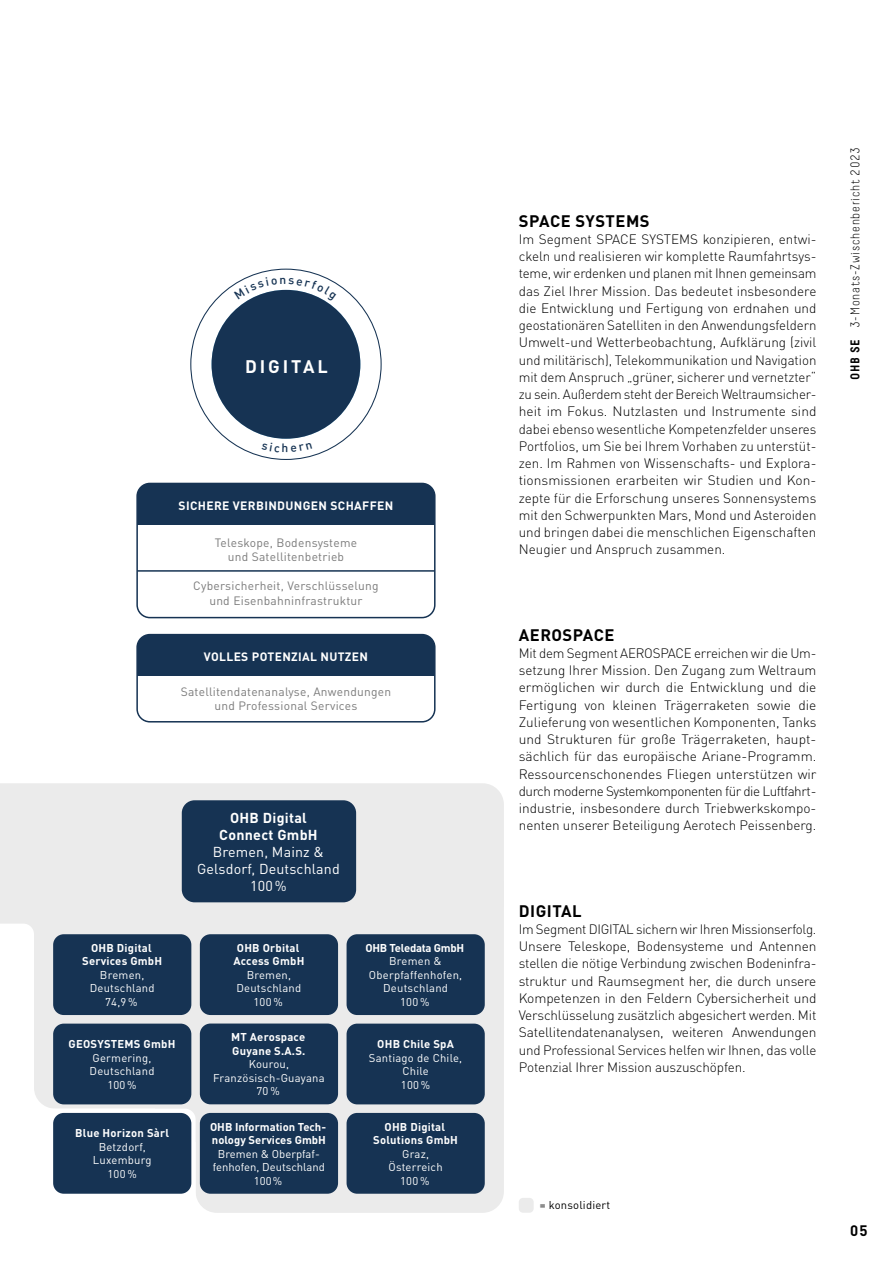
<style>
.page{position:relative;width:893px;height:1263px;background:#fff}
.page>*{position:absolute;margin:0;border:0;box-sizing:border-box;transform-origin:0 0}
.t1{font:700 18px "DINOT";letter-spacing:.16em;color:#fff}
.t2{font:700 16.5px "DINOT";letter-spacing:.03em;color:#000}
.t3{font:700 15px "DINOT";color:#000}
.t4{font:14.25px/17.1px "DINOT";letter-spacing:.01em;color:#fff;text-align:center}
.t5{font:700 14.25px/17.1px "DINOT";letter-spacing:.02em;color:#fff;text-align:center}
.t6{font:300 13.5px/17.2px "DINOT";color:#000;text-align:justify}
.t7{font:300 12.75px "Decima Round";letter-spacing:.065em;color:#000}
.t8{font:12px/14.4px "DINOT";letter-spacing:.02em;color:#7b7b7b;text-align:center}
.t9{font:700 12px "DINOT";letter-spacing:.03em;color:#fff}
.t10{font:11.25px/13.5px "DINOT";letter-spacing:.02em;color:#fff;text-align:center}
.t11{font:700 11.25px/13.5px "DINOT";letter-spacing:.02em;color:#fff;text-align:center}
.t12{font:11.25px/13.5px "DINOT";color:#fff;text-align:center}
.t13{font:700 11.25px/13.5px "DINOT";color:#fff}
.t14{font:700 11.25px "DINOT";letter-spacing:-.02em;color:#fff}
.t15{font:11.25px "DINOT";letter-spacing:.02em;color:#000}
.s1{font-weight:700}
</style>
<div class="page">
<div style="left:519px;top:1198px;width:15px;height:15px;background:#ebebeb;border-radius:4px"></div>
<div style="left:212px;top:290px;width:148px;height:149px;background:#163353;border-radius:50%"></div>
<div style="left:0;top:783px;width:504px;height:130px;background:#ebebeb"></div>
<div style="left:0;top:913px;width:196px;height:18px;background:#ebebeb"></div>
<svg style="left:34px;top:930px;width:162px;height:179px;fill:#ebebeb"></svg>
<div style="left:196px;top:866px;width:308px;height:347px;background:#ebebeb;border-radius:21px"></div>
<div style="left:182px;top:800px;width:174px;height:102px;background:#163353;border-radius:13px"></div>
<div style="left:200px;top:934px;width:138px;height:81px;background:#163353;border-radius:11px"></div>
<div style="left:347px;top:934px;width:138px;height:81px;background:#163353;border-radius:11px"></div>
<div style="left:53px;top:934px;width:138px;height:81px;background:#163353;border-radius:11px"></div>
<div style="left:156px;top:1084px;width:73px;height:58px;background:#ebebeb"></div>
<div style="left:22px;top:1109px;width:174px;height:105px;background:#fff;border-radius:11px"></div>
<div style="left:347px;top:1113px;width:138px;height:81px;background:#163353;border-radius:11px"></div>
<div style="left:200px;top:1113px;width:138px;height:81px;background:#163353;border-radius:11px"></div>
<div style="left:53px;top:1113px;width:138px;height:81px;background:#163353;border-radius:11px"></div>
<div style="left:200px;top:1023px;width:138px;height:81px;background:#163353;border-radius:11px"></div>
<div style="left:347px;top:1023px;width:138px;height:81px;background:#163353;border-radius:11px"></div>
<div style="left:53px;top:1023px;width:138px;height:81px;background:#163353;border-radius:11px"></div>
<div style="left:137px;top:635px;width:298px;height:87px;background:#163353;border-radius:13px"></div>
<div style="left:137px;top:676px;width:298px;height:46px;background:#fff"></div>
<div style="left:136px;top:634px;width:300px;height:88px;border:2px solid #163353;border-radius:13px"></div>
<div style="left:137px;top:483px;width:298px;height:135px;background:#163353;border-radius:13px"></div>
<div style="left:139px;top:525px;width:294px;height:93px;background:#fff"></div>
<div style="left:136px;top:483px;width:300px;height:135px;border:2px solid #163353;border-radius:13px"></div>
<hr style="left:137px;top:570px;width:298px;height:2px;background:#163353">
<svg style="left:234px;top:277px;width:102px;height:24px"></svg>
<h1 class="t1" style="left:245px;top:355px;width:84px">DIGITAL</h1>
<p class="t9" style="left:179px;top:498px;width:216px">SICHERE VERBINDUNGEN SCHAFFEN</p>
<p class="t8" style="left:215px;top:535px;width:144px">Teleskope, Bodensysteme und Satellitenbetrieb</p>
<p class="t8" style="left:193px;top:578px;width:187px">Cybersicherheit, Verschlüsselung und Eisenbahninfrastruktur</p>
<p class="t9" style="left:204px;top:649px;width:166px">VOLLES POTENZIAL NUTZEN</p>
<p class="t8" style="left:181px;top:684px;width:212px">Satellitendatenanalyse, Anwendungen und Professional Services</p>
<p class="t11" style="left:82px;top:941px;width:82px">OHB Digital<br>Services GmbH</p>
<p class="t10" style="left:90px;top:968px;width:66px">Bremen,<br>Deutschland<br>74,9 %</p>
<p class="t11" style="left:69px;top:1037px;width:108px">GEOSYSTEMS GmbH</p>
<p class="t10" style="left:90px;top:1050px;width:66px">Germering,<br>Deutschland<br>100 %</p>
<p class="t11" style="left:75px;top:1126px;width:95px">Blue Horizon Sàrl</p>
<p class="t10" style="left:93px;top:1140px;width:60px">Betzdorf,<br>Luxemburg<br>100 %</p>
<p class="t5" style="left:219px;top:808px;width:100px">OHB Digital<br>Connect GmbH</p>
<p class="t4" style="left:197px;top:843px;width:144px">Bremen, Mainz &amp;<br>Gelsdorf, Deutschland<br>100 %</p>
<p class="t11" style="left:233px;top:941px;width:73px">OHB Orbital<br>Access GmbH</p>
<p class="t10" style="left:236px;top:968px;width:66px">Bremen,<br>Deutschland<br>100 %</p>
<p class="t11" style="left:231px;top:1030px;width:76px;text-align:left">MT Aerospace<br>Guyane S.A.S.</p>
<p class="t10" style="left:213px;top:1057px;width:113px">Kourou,<br>Französisch-Guayana<br>70%</p>
<p class="t13" style="left:210px;top:1119px;width:118px">OHB Information Tech&shy;nology Services GmbH</p>
<p class="t12" style="left:213px;top:1146px;width:113px">Bremen &amp; Oberpfaf&shy;fenhofen, Deutschland<br>100%</p>
<p class="t14" style="left:365px;top:940px;width:100px">OHB Teledata GmbH</p>
<p class="t10" style="left:369px;top:954px;width:95px">Bremen &amp;<br>Oberpfaffenhofen,<br>Deutschland<br>100 %</p>
<p class="t11" style="left:377px;top:1037px;width:78px">OHB Chile SpA</p>
<p class="t10" style="left:369px;top:1050px;width:95px">Santiago de Chile,<br>Chile<br>100 %</p>
<p class="t11" style="left:373px;top:1119px;width:86px">OHB Digital<br>Solutions GmbH</p>
<p class="t10" style="left:388px;top:1146px;width:56px">Graz,<br>Österreich<br>100 %</p>
<p class="t2" style="left:519px;top:210px;width:132px">SPACE SYSTEMS</p>
<p class="t6" style="left:519px;top:230px;width:299px">Im Segment SPACE SYSTEMS konzipieren, entwi&shy;ckeln und realisieren wir komplette Raumfahrtsys&shy;teme, wir erdenken und planen mit Ihnen gemeinsam das Ziel Ihrer Mission. Das bedeutet insbesondere die Entwicklung und Fertigung von erdnahen und geostationären Satelliten in den Anwendungsfeldern Umwelt-und Wetterbeobachtung, Aufklärung (zivil und militärisch), Telekommunikation und Navigation mit dem Anspruch „grüner, sicherer und vernetzter“ zu sein. Außerdem steht der Bereich Weltraumsicher&shy;heit im Fokus. Nutzlasten und Instrumente sind dabei ebenso wesentliche Kompetenzfelder unseres Portfolios, um Sie bei Ihrem Vorhaben zu unterstüt&shy;zen. Im Rahmen von Wissenschafts- und Explora&shy;tionsmissionen erarbeiten wir Studien und Kon&shy;zepte für die Erforschung unseres Sonnensystems mit den Schwerpunkten Mars, Mond und Asteroiden und bringen dabei die menschlichen Eigenschaften Neugier und Anspruch zusammen.</p>
<p class="t2" style="left:519px;top:624px;width:97px">AEROSPACE</p>
<p class="t6" style="left:519px;top:644px;width:299px;text-align:left">Mit dem Segment AEROSPACE erreichen wir die Um&shy;setzung Ihrer Mission. Den Zugang zum Weltraum ermöglichen wir durch die Entwicklung und die Fertigung von kleinen Trägerraketen sowie die Zulieferung von wesentlichen Komponenten, Tanks und Strukturen für große Trägerraketen, haupt&shy;sächlich für das europäische Ariane-Programm.<br>Ressourcenschonendes Fliegen unterstützen wir durch moderne Systemkomponenten für die Luftfahrt&shy;industrie, insbesondere durch Triebwerkskompo&shy;nenten unserer Beteiligung Aerotech Peissenberg.</p>
<p class="t2" style="left:519px;top:900px;width:64px">DIGITAL</p>
<p class="t6" style="left:519px;top:920px;width:299px">Im Segment DIGITAL sichern wir Ihren Missionserfolg.<br>Unsere Teleskope, Bodensysteme und Antennen stellen die nötige Verbindung zwischen Bodeninfra&shy;struktur und Raumsegment her, die durch unsere Kompetenzen in den Feldern Cybersicherheit und Verschlüsselung zusätzlich abgesichert werden. Mit Satellitendatenanalysen, weiteren Anwendungen und Professional Services helfen wir Ihnen, das volle Potenzial Ihrer Mission auszuschöpfen.</p>
<p class="t7" style="left:848px;top:380px;width:235px;rotate:-90deg"><span class="s1">OHB SE</span> 3-Monats-Zwischenbericht 2023</p>
<p class="t15" style="left:540px;top:1198px;width:72px">= konsolidiert</p>
<p class="t3" style="left:850px;top:1221px;width:19px">05</p>
</div>
